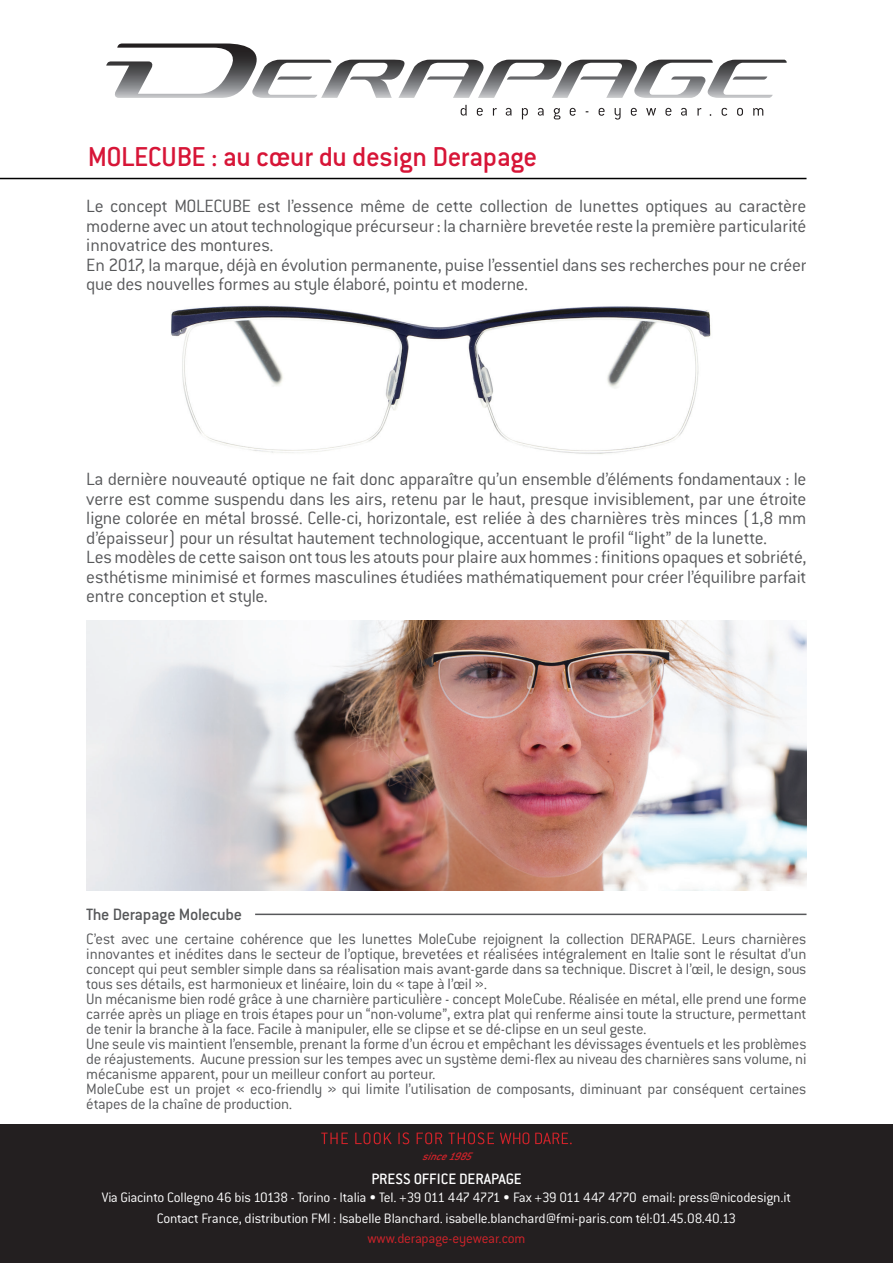
<style>
.page{position:relative;width:893px;height:1263px;background:#fff}
.page>*{position:absolute;margin:0;border:0;box-sizing:border-box;transform-origin:0 0}
.t1{font:500 30px "Conduit ITC Std";letter-spacing:-.015em;color:#d71537}
.t2{font:300 19.5px/19.5px "Conduit ITC Std";letter-spacing:-.015em;color:#57585a}
.t3{font:500 18px "Conduit ITC Std";letter-spacing:-.015em;color:#57585a}
.t4{font:300 16.5px/15px "Conduit ITC Std";letter-spacing:-.015em;color:#57585a}
.t5{font:500 16.5px "Conduit ITC Std";color:#fff}
.t6{font:300 15px/21px "Conduit ITC Std";letter-spacing:-.015em;color:#fff;text-align:center}
.t7{font:300 15px "Conduit ITC Std";letter-spacing:-.015em;color:#d1232a}
.t8{font:italic 500 11.85px "Conduit ITC Std";color:#d1232a}
</style>
<div class="page">
<svg style="left:461px;top:105px;width:6px;height:11px"></svg>
<svg style="left:477px;top:108px;width:6px;height:8px"></svg>
<svg style="left:493px;top:108px;width:4px;height:8px"></svg>
<svg style="left:506px;top:108px;width:5px;height:8px"></svg>
<svg style="left:522px;top:108px;width:6px;height:11px"></svg>
<svg style="left:538px;top:108px;width:6px;height:8px"></svg>
<svg style="left:554px;top:108px;width:6px;height:11px"></svg>
<svg style="left:570px;top:108px;width:6px;height:8px"></svg>
<svg style="left:599px;top:108px;width:6px;height:8px"></svg>
<svg style="left:615px;top:108px;width:6px;height:12px"></svg>
<svg style="left:631px;top:108px;width:6px;height:8px"></svg>
<svg style="left:646px;top:108px;width:10px;height:8px"></svg>
<svg style="left:665px;top:108px;width:6px;height:8px"></svg>
<svg style="left:681px;top:108px;width:6px;height:8px"></svg>
<svg style="left:697px;top:108px;width:4px;height:8px"></svg>
<svg style="left:722px;top:108px;width:5px;height:8px"></svg>
<svg style="left:737px;top:108px;width:6px;height:8px"></svg>
<svg style="left:753px;top:108px;width:10px;height:8px"></svg>
<svg style="left:106px;top:44px;width:681px;height:54px"></svg>
<div style="left:0;top:1125px;width:893px;height:138px;background:#231f20"></div>
<svg style="left:321px;top:1132px;width:27px;height:12px"></svg>
<svg style="left:355px;top:1132px;width:37px;height:12px"></svg>
<svg style="left:398px;top:1132px;width:11px;height:12px"></svg>
<svg style="left:417px;top:1132px;width:25px;height:12px"></svg>
<svg style="left:448px;top:1132px;width:46px;height:12px"></svg>
<svg style="left:500px;top:1132px;width:29px;height:12px"></svg>
<svg style="left:535px;top:1133px;width:37px;height:11px"></svg>
<hr style="left:0;top:178px;width:806px;height:1px;background:#000">
<img style="left:86px;top:621px;width:720px;height:269px">
<img style="left:171px;top:305px;width:540px;height:149px">
<hr style="left:255px;top:913px;width:551px;height:2px;background:#57585a">
<h1 class="t1" style="left:88px;top:139px;width:451px">MOLECUBE : au cœur du design Derapage</h1>
<p class="t2" style="left:86px;top:197px;width:722px">Le concept MOLECUBE est l’essence même de cette collection de lunettes optiques au caractère moderne avec un atout technologique précurseur : la charnière brevetée reste la première particularité innovatrice des montures.<br>En 2017, la marque, déjà en évolution permanente, puise l’essentiel dans ses recherches pour ne créer que des nouvelles formes au style élaboré, pointu et moderne.</p>
<p class="t2" style="left:86px;top:470px;width:722px">La dernière nouveauté optique ne fait donc apparaître qu’un ensemble d’éléments fondamentaux : le verre est comme suspendu dans les airs, retenu par le haut, presque invisiblement, par une étroite ligne colorée en métal brossé. Celle-ci, horizontale, est reliée à des charnières très minces (1,8 mm d’épaisseur) pour un résultat hautement technologique, accentuant le profil “light” de la lunette.<br>Les modèles de cette saison ont tous les atouts pour plaire aux hommes : finitions opaques et sobriété, esthétisme minimisé et formes masculines étudiées mathématiquement pour créer l’équilibre parfait entre conception et style.</p>
<p class="t3" style="left:86px;top:904px;width:157px">The Derapage Molecube</p>
<p class="t4" style="left:86px;top:931px;width:722px">C’est avec une certaine cohérence que les lunettes MoleCube rejoignent la collection DERAPAGE. Leurs charnières innovantes et inédites dans le secteur de l’optique, brevetées et réalisées intégralement en Italie sont le résultat d’un concept qui peut sembler simple dans sa réalisation mais avant-garde dans sa technique. Discret à l’œil, le design, sous tous ses détails, est harmonieux et linéaire, loin du « tape à l’œil ».<br>Un mécanisme bien rodé grâce à une charnière particulière - concept MoleCube. Réalisée en métal, elle prend une forme carrée après un pliage en trois étapes pour un “non-volume”, extra plat qui renferme ainsi toute la structure, permettant de tenir la branche à la face. Facile à manipuler, elle se clipse et se dé-clipse en un seul geste.<br>Une seule vis maintient l’ensemble, prenant la forme d’un écrou et empêchant les dévissages éventuels et les problèmes de réajustements. Aucune pression sur les tempes avec un système demi-flex au niveau des charnières sans volume, ni mécanisme apparent, pour un meilleur confort au porteur.<br>MoleCube est un projet « eco-friendly » qui limite l’utilisation de composants, diminuant par conséquent certaines étapes de la chaîne de production.</p>
<p class="t8" style="left:422px;top:1149px;width:57px">since1985</p>
<p class="t5" style="left:371px;top:1170px;width:152px">PRESS OFFICE DERAPAGE</p>
<p class="t6" style="left:102px;top:1187px;width:691px">Via Giacinto Collegno 46 bis 10138 - Torino - Italia • Tel. +39 011 447 4771 • Fax +39 011 447 4770 email: press@nicodesign.it<br>Contact France, distribution FMI : Isabelle Blanchard. isabelle.blanchard@fmi-paris.com tél:01.45.08.40.13</p>
<p class="t7" style="left:367px;top:1230px;width:160px">www.derapage-eyewear.com</p>
</div>
